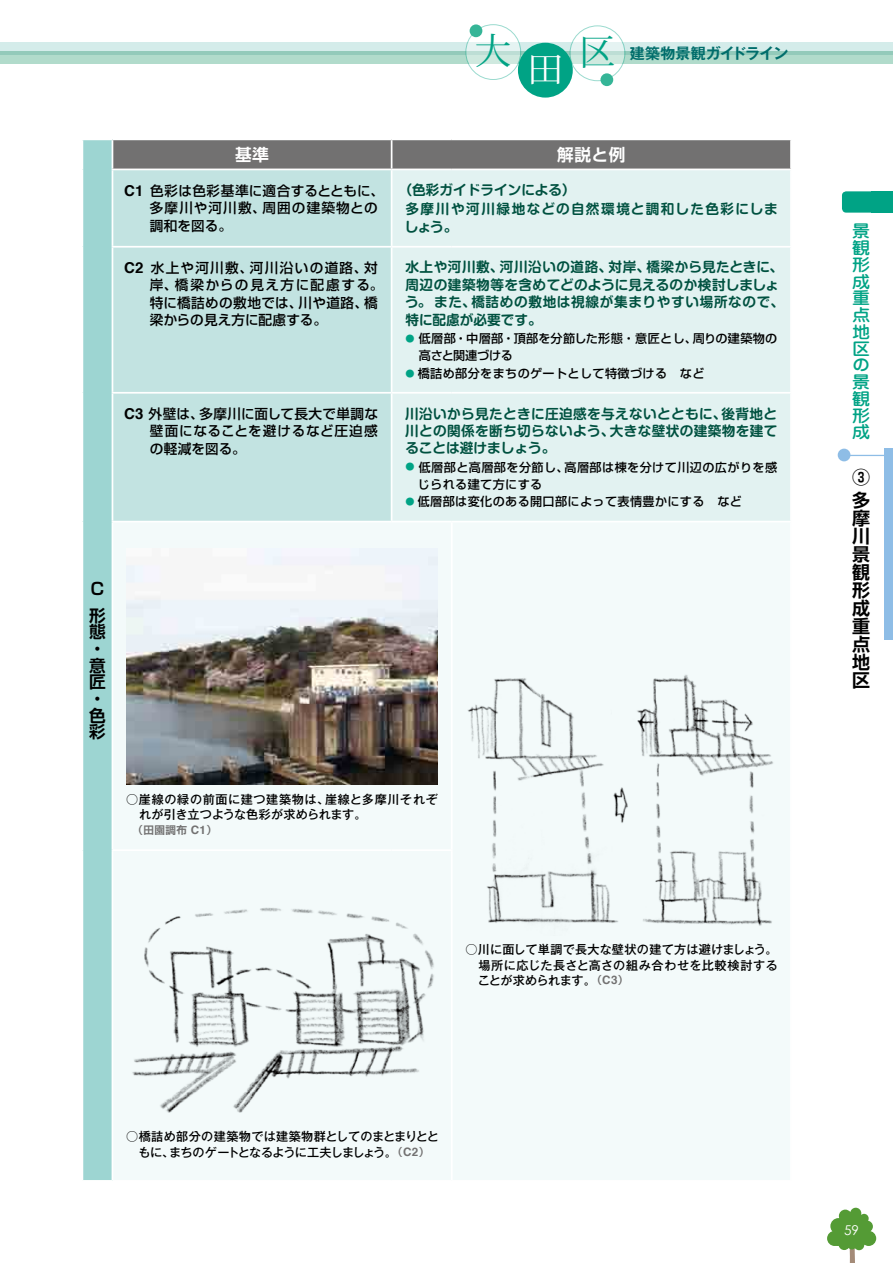
<style>
.page{position:relative;width:893px;height:1263px;background:#fff}
.page>*{position:absolute;margin:0;border:0;box-sizing:border-box;transform-origin:0 0}
.t1{font:36px "Koz Min Pro";color:#00a385}
.t2{font:36px "Koz Min Pro";color:#fff}
.t3{font:700 18px/18px "Shin Go Pro De";color:#000}
.t4{font:500 16.8px/16.8px "Jun 34 Pro";color:#00a385;text-align:justify;scale:1.08 1}
.t5{font:700 16.65px/16.6px "Shin Go Pro De";color:#000}
.t6{font:700 16.65px "Shin Go Pro De";letter-spacing:.03em;color:#fff}
.t7{font:700 15px "Gothic MB101 Pro De";letter-spacing:-.015em;color:#006d6b}
.t8{font:700 13.65px/17.4px "Shin M Go Pro De";letter-spacing:.025em;color:#005140}
.t9{font:500 13.65px/17.4px "Shin Go Pro";letter-spacing:.035em;color:#000}
.t10{font:700 13.65px/19.5px "Shin M Go Pro De";letter-spacing:.085em;color:#005140}
.t11{font:13.5px "Century Gothic";color:#fff}
.t12{font:500 12.15px/17.4px "Shin Go Pro";letter-spacing:.03em;color:#000}
.t13{font:500 12.15px/15.1px "Gothic MB101 Pro";letter-spacing:.02em;color:#000}
.t14{font:500 12.15px/15.1px "Gothic MB101 Pro";letter-spacing:-.025em;color:#000;text-align:center}
.t15{font:500 12.15px "Gothic MB101 Pro";letter-spacing:.045em;color:#000}
.t16{font:500 12.15px "Gothic MB101 Pro";letter-spacing:-.035em;color:#000}
.t17{font:700 10.65px "Shin Go Pro De";color:#727171}
.s1{font-family:"Helvetica";font-weight:700;font-size:15px}
.s2{font-size:9.15px;color:#00a385}
.s3{font-family:"Helvetica";font-size:11.7px}
.s4{font-family:"Shin Go Pro De";font-weight:700;font-size:10.65px;color:#727171}
.s5{font-family:"Helvetica";font-weight:700;font-size:11.7px;color:#727171}
</style>
<div class="page">
<div style="left:842px;top:191px;width:51px;height:22px;background:#00a385;border-radius:4px"></div>
<div style="left:872px;top:191px;width:21px;height:22px;background:#00a385"></div>
<svg style="left:830px;top:1208px;width:43px;height:55px"></svg>
<div style="left:827px;top:1231px;width:15px;height:15px;background:#549b35;border-radius:50%"></div>
<div style="left:861px;top:1231px;width:15px;height:15px;background:#549b35;border-radius:50%"></div>
<div style="left:0;top:51px;width:893px;height:13px;background:#b1dbcb"></div>
<svg style="left:0;top:43px;width:893px;height:12px;background:#bee0da"></svg>
<svg style="left:466px;top:25px;width:55px;height:55px"></svg>
<div style="left:466px;top:24px;width:55px;height:56px;border:1px solid #00a385;border-radius:50%"></div>
<div style="left:470px;top:24px;width:12px;height:13px;background:#35b597;border-radius:50%"></div>
<div style="left:518px;top:43px;width:55px;height:55px;background:#00a385;border-radius:50%"></div>
<svg style="left:570px;top:26px;width:55px;height:55px"></svg>
<div style="left:570px;top:26px;width:55px;height:55px;border:1px solid #00a385;border-radius:50%"></div>
<div style="left:600px;top:73px;width:13px;height:13px;background:#35b597;border-radius:50%"></div>
<div style="left:884px;top:449px;width:9px;height:191px;background:#8ebde6"></div>
<hr style="left:846px;top:455px;width:43px;height:1px;background:#8ebde6">
<div style="left:838px;top:449px;width:12px;height:12px;background:#8ebde6;border-radius:50%"></div>
<div style="left:82px;top:139px;width:30px;height:1042px;background:linear-gradient(to right,#9dd5d2,#9dd5d2)"></div>
<div style="left:113px;top:170px;width:278px;height:351px;background:#c2e3e1"></div>
<div style="left:392px;top:170px;width:398px;height:351px;background:#e2f2f1"></div>
<div style="left:114px;top:523px;width:676px;height:657px;background:#f3fafa"></div>
<hr style="left:82px;top:138px;width:30px;height:2px;background:#fff">
<svg style="left:82px;top:140px;width:1px;height:29px"></svg>
<svg style="left:112px;top:139px;width:678px;height:30px;background:#787777"></svg>
<hr style="left:452px;top:138px;width:340px;height:2px;background:#fff">
<hr style="left:82px;top:169px;width:1px;height:78px;background:#fff">
<hr style="left:82px;top:247px;width:1px;height:146px;background:#fff">
<hr style="left:112px;top:246px;width:280px;height:2px;background:#fff">
<hr style="left:392px;top:246px;width:60px;height:2px;background:#fff">
<hr style="left:452px;top:246px;width:340px;height:2px;background:#fff">
<hr style="left:82px;top:393px;width:1px;height:129px;background:#fff">
<hr style="left:112px;top:392px;width:280px;height:2px;background:#fff">
<hr style="left:392px;top:392px;width:60px;height:2px;background:#fff">
<hr style="left:452px;top:392px;width:340px;height:2px;background:#fff">
<hr style="left:82px;top:522px;width:1px;height:328px;background:#fff">
<hr style="left:451px;top:522px;width:2px;height:327px;background:#fff">
<hr style="left:82px;top:850px;width:1px;height:330px;background:#fff">
<hr style="left:112px;top:849px;width:280px;height:2px;background:#fff">
<hr style="left:392px;top:849px;width:61px;height:2px;background:#fff">
<hr style="left:451px;top:851px;width:2px;height:329px;background:#fff">
<hr style="left:82px;top:1180px;width:30px;height:2px;background:#fff">
<img style="left:126px;top:548px;width:312px;height:236px">
<img style="left:465px;top:663px;width:312px;height:272px">
<img style="left:126px;top:904px;width:312px;height:214px">
<h1 class="t1" style="left:475px;top:25px;width:37px">大</h1>
<h1 class="t2" style="left:527px;top:43px;width:37px">田</h1>
<h1 class="t1" style="left:579px;top:27px;width:37px">区</h1>
<p class="t7" style="left:630px;top:41px;width:160px">建築物景観ガイドライン</p>
<p class="t6" style="left:235px;top:141px;width:35px">基準</p>
<p class="t6" style="left:557px;top:141px;width:70px">解説と例</p>
<p class="t9" style="left:150px;top:180px;width:236px;text-indent:-26px"><span class="s1">C1</span> 色彩は色彩基準に適合するとともに、多摩川や河川敷、周囲の建築物との調和を図る。</p>
<p class="t10" style="left:405px;top:178px;width:374px;text-indent:-7px">（色彩ガイドラインによる）<br>多摩川や河川緑地などの自然環境と調和した色彩にしま</p>
<p class="t8" style="left:405px;top:216px;width:54px">しょう。</p>
<p class="t9" style="left:150px;top:257px;width:235px;text-indent:-26px"><span class="s1">C2</span> 水上や河川敷、河川沿いの道路、対岸、橋梁からの見え方に配慮する。特に橋詰めの敷地では、川や道路、橋梁からの見え方に配慮する。</p>
<p class="t8" style="left:405px;top:257px;width:381px">水上や河川敷、河川沿いの道路、対岸、橋梁から見たときに、周辺の建築物等を含めてどのように見えるのか検討しましょう。また、橋詰めの敷地は視線が集まりやすい場所なので、特に配慮が必要です。</p>
<p class="t12" style="left:419px;top:328px;width:360px;text-indent:-13px"><span class="s2">●</span> 低層部・中層部・頂部を分節した形態・意匠とし、周りの建築物の高さと関連づける</p>
<p class="t12" style="left:405px;top:363px;width:301px"><span class="s2">●</span> 橋詰め部分をまちのゲートとして特徴づける など</p>
<p class="t9" style="left:150px;top:403px;width:230px;text-align:justify;text-indent:-26px"><span class="s1">C3</span> 外壁は、多摩川に面して長大で単調な壁面になることを避けるなど圧迫感の軽減を図る。</p>
<p class="t8" style="left:405px;top:403px;width:373px;text-align:justify">川沿いから見たときに圧迫感を与えないとともに、後背地と川との関係を断ち切らないよう、大きな壁状の建築物を建てることは避けましょう。</p>
<p class="t12" style="left:418px;top:457px;width:361px;text-indent:-12px"><span class="s2">●</span> 低層部と高層部を分節し、高層部は棟を分けて川辺の広がりを感じられる建て方にする</p>
<p class="t12" style="left:405px;top:492px;width:338px"><span class="s2">●</span> 低層部は変化のある開口部によって表情豊かにする など</p>
<p class="t5" style="left:89px;top:573px;width:18px;line-height:26.5px">Ｃ形</p>
<p class="t5" style="left:89px;top:622px;width:18px">態・意匠・色彩</p>
<p class="t13" style="left:139px;top:790px;width:300px;text-indent:-13px">○崖線の緑の前面に建つ建築物は、崖線と多摩川それぞれが引き立つような色彩が求められます。</p>
<p class="t17" style="left:133px;top:821px;width:86px">（田園調布 <span class="s3">C1</span>）</p>
<p class="t13" style="left:465px;top:941px;width:314px">○川に面して単調で長大な壁状の建て方は避けましょう。</p>
<p class="t15" style="left:465px;top:955px;width:314px">　場所に応じた長さと高さの組み合わせを比較検討する</p>
<p class="t16" style="left:478px;top:970px;width:152px">ことが求められます。<span class="s4">（</span><span class="s5">C3</span><span class="s4">）</span></p>
<p class="t4" style="left:852px;top:221px;width:18px">景観形成重点地区の景観形成</p>
<h2 class="t3" style="left:852px;top:463px;width:19px;line-height:23.5px">③多</h2>
<h2 class="t3" style="left:852px;top:507px;width:19px;text-align:justify">摩川景観形成重点地区</h2>
<p class="t14" style="left:126px;top:1128px;width:314px">○橋詰め部分の建築物では建築物群としてのまとまりとともに、まちのゲートとなるように工夫しましょう。<span class="s4">（</span><span class="s5">C2</span><span class="s4">）</span></p>
<p class="t11" style="left:844px;top:1222px;width:16px">59</p>
</div>
